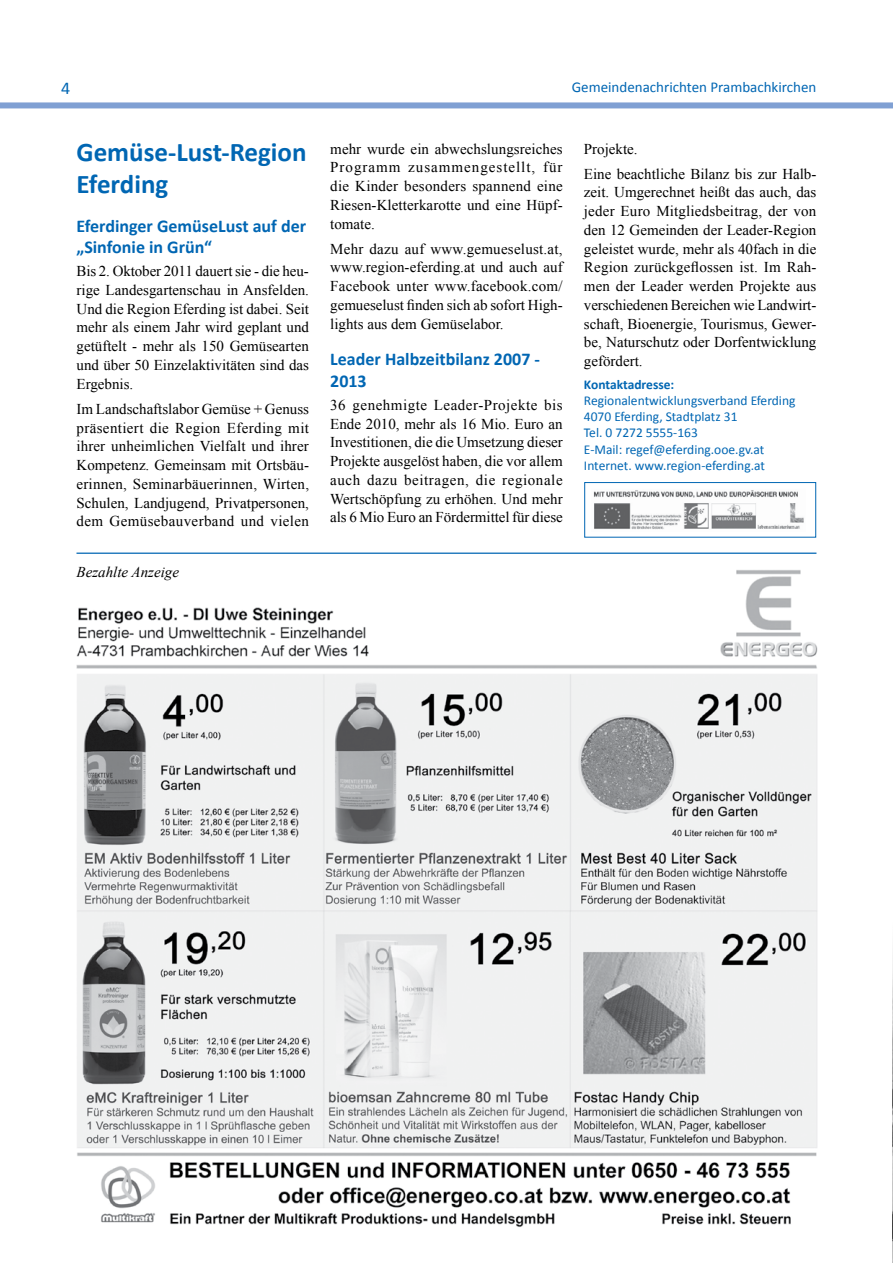
<style>
.page{position:relative;width:893px;height:1263px;background:#fff}
.page>*{position:absolute;margin:0;border:0;box-sizing:border-box;transform-origin:0 0}
.t1{font:700 27px/32.4px "Calibri";color:#0066b3}
.t2{font:700 18px/21.6px "Calibri";color:#0066b3}
.t3{font:18px "Calibri";color:#0066b3}
.t4{font:15px/18.8px "Times New Roman";color:#000;text-align:justify}
.t5{font:15px "Calibri";color:#0066b3}
.t6{font:italic 15px "Times New Roman";color:#000}
.t7{font:13.5px/16.2px "Calibri";color:#0066b3}
.t8{font:700 13.5px "Calibri";color:#0066b3}
</style>
<div class="page">
<div style="left:0;top:102px;width:893px;height:6px;background:#80a0d3"></div>
<img style="left:593px;top:490px;width:211px;height:40px">
<img style="left:892px;top:955px;width:1px;height:308px">
<img style="left:76px;top:570px;width:742px;height:657px">
<hr style="left:76px;top:552px;width:740px;height:2px;background:#0066b3">
<div style="left:584px;top:482px;width:232px;height:55px;border:1px solid #0066b3"></div>
<p class="t3" style="left:61px;top:77px;width:11px">4</p>
<p class="t5" style="left:572px;top:78px;width:246px">Gemeindenachrichten Prambachkirchen</p>
<h1 class="t1" style="left:76px;top:135px;width:232px">Gemüse-Lust-Region<br>Eferding</h1>
<p class="t2" style="left:76px;top:215px;width:231px">Eferdinger GemüseLust auf der „Sinfonie in Grün“</p>
<p class="t4" style="left:76px;top:262px;width:234px">Bis 2. Oktober 2011 dauert sie - die heu&shy;rige Landesgartenschau in Ansfelden.<br>Und die Region Eferding ist dabei. Seit mehr als einem Jahr wird geplant und getüftelt - mehr als 150 Gemüsearten und über 50 Einzelaktivitäten sind das Ergebnis.</p>
<p class="t4" style="left:76px;top:399px;width:234px">Im Landschaftslabor Gemüse + Genuss präsentiert die Region Eferding mit ihrer unheimlichen Vielfalt und ihrer Kompetenz. Gemeinsam mit Ortsbäu&shy;erinnen, Seminarbäuerinnen, Wirten, Schulen, Landjugend, Privatpersonen, dem Gemüsebauverband und vielen</p>
<p class="t6" style="left:76px;top:561px;width:104px">Bezahlte Anzeige</p>
<p class="t4" style="left:330px;top:139px;width:234px">mehr wurde ein abwechslungsreiches Programm zusammengestellt, für die Kinder besonders spannend eine Riesen-Kletterkarotte und eine Hüpf&shy;tomate.</p>
<p class="t4" style="left:330px;top:239px;width:234px">Mehr dazu auf www.gemueselust.at, www.region-eferding.at und auch auf Facebook unter www.facebook.com/ gemueselust finden sich ab sofort High&shy;lights aus dem Gemüselabor.</p>
<p class="t2" style="left:330px;top:348px;width:211px">Leader Halbzeitbilanz 2007 -<br>2013</p>
<p class="t4" style="left:330px;top:395px;width:234px">36 genehmigte Leader-Projekte bis Ende 2010, mehr als 16 Mio. Euro an Investitionen, die die Umsetzung dieser Projekte ausgelöst haben, die vor allem auch dazu beitragen, die regionale Wertschöpfung zu erhöhen. Und mehr als 6 Mio Euro an Fördermittel für diese</p>
<p class="t4" style="left:584px;top:136px;width:234px;line-height:25.2px">Projekte.<br>Eine beachtliche Bilanz bis zur Halb-</p>
<p class="t4" style="left:584px;top:183px;width:234px">zeit. Umgerechnet heißt das auch, das jeder Euro Mitgliedsbeitrag, der von den 12 Gemeinden der Leader-Region geleistet wurde, mehr als 40fach in die Region zurückgeflossen ist. Im Rah&shy;men der Leader werden Projekte aus verschiedenen Bereichen wie Landwirt&shy;schaft, Bioenergie, Tourismus, Gewer&shy;be, Naturschutz oder Dorfentwicklung gefördert.</p>
<p class="t8" style="left:584px;top:376px;width:92px">Kontaktadresse:</p>
<p class="t7" style="left:584px;top:392px;width:213px">Regionalentwicklungsverband Eferding<br>4070 Eferding, Stadtplatz 31<br>Tel. 0 7272 5555-163<br>E-Mail: regef@eferding.ooe.gv.at<br>Internet. www.region-eferding.at</p>
</div>
